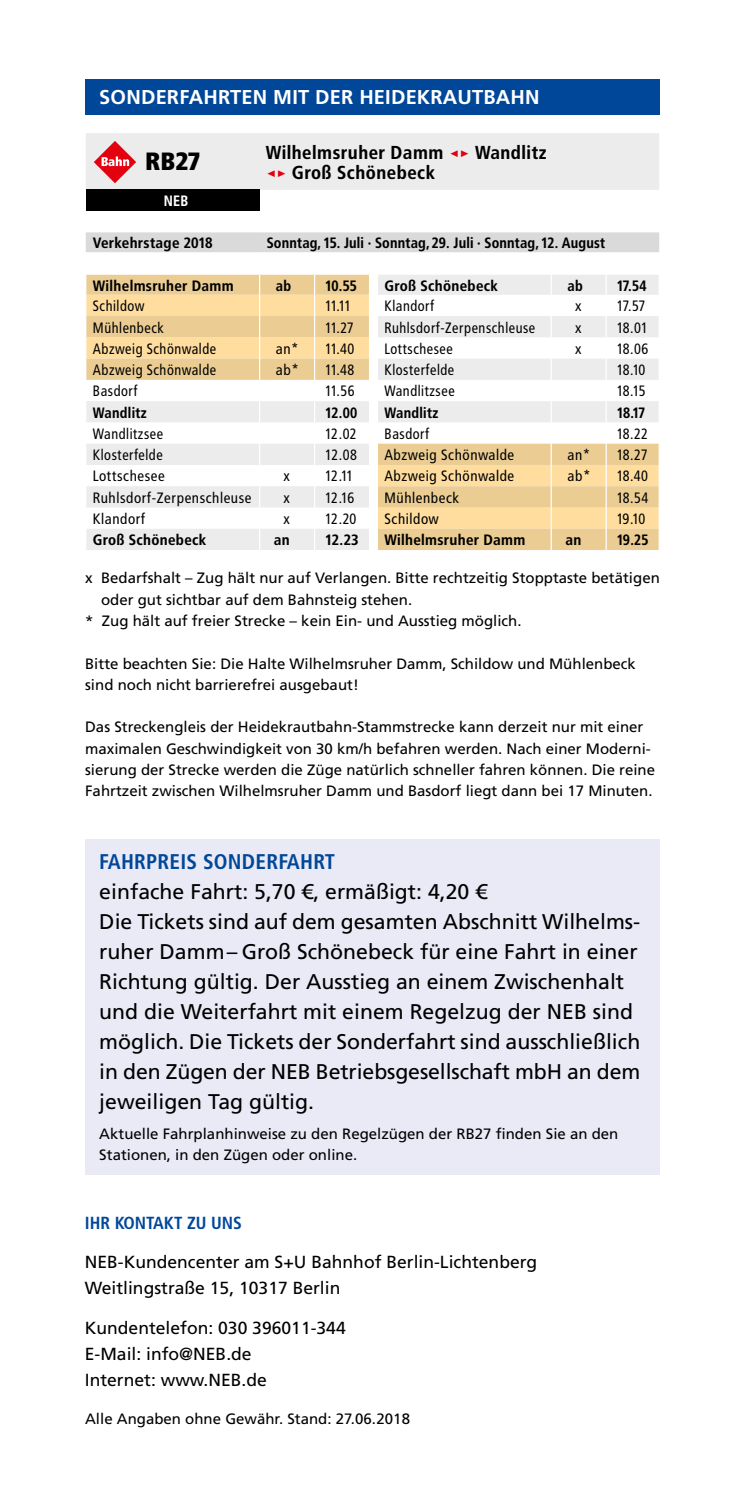
<style>
.page{position:relative;width:745px;height:1489px;background:#fff}
.page>*{position:absolute;margin:0;border:0;box-sizing:border-box;transform-origin:0 0}
.t1{font:900 25px "Transit Pro";color:#000}
.t2{font:21.25px/30px "Frutiger LT";color:#000}
.t3{font:700 condensed 21.25px "Frutiger LT";letter-spacing:.01em;color:#004799}
.t4{font:700 20px "Frutiger LT";letter-spacing:.01em;color:#fff}
.t5{font:700 18.75px/20px "Transit Pro";letter-spacing:.005em;color:#000}
.t6{font:17.5px/26.2px "Frutiger LT";color:#000}
.t7{font:700 condensed 17.5px "Frutiger LT";color:#004799}
.t8{font:15px/21.2px "Frutiger LT";color:#000}
.t9{font:15px "Transit Pro";color:#000;scale:.95 1}
.t10{font:15px "Transit Pro";color:#000}
.t11{font:700 15px "Transit Pro";color:#000;scale:.95 1}
.t12{font:700 15px "Transit Pro";color:#000}
.t13{font:700 15px "Transit Pro";color:#fff;scale:.95 1}
.s1{font-weight:400;color:#e3000f}
</style>
<div class="page">
<div style="left:85px;top:80px;width:574px;height:35px;background:#004799"></div>
<svg style="left:86px;top:133px;width:572px;height:78px;fill:#ececed"></svg>
<div style="left:86px;top:190px;width:173px;height:21px;background:#000"></div>
<svg style="left:86px;top:232px;width:573px;height:318px"></svg>
<svg style="left:94px;top:141px;width:42px;height:42px;background:#e9898f"></svg>
<div style="left:85px;top:839px;width:574px;height:335px;background:#e9eaf6"></div>
<h3 class="t4" style="left:99px;top:85px;width:441px">SONDERFAHRTEN MIT DER HEIDEKRAUTBAHN</h3>
<p class="t5" style="left:265px;top:143px;width:282px">Wilhelmsruher Damm <span class="s1">◂▸</span> Wandlitz <span class="s1">◂▸</span> Groß Schönebeck</p>
<h1 class="t1" style="left:145px;top:147px;width:57px">RB27</h1>
<p class="t13" style="left:163px;top:192px;width:28px">NEB</p>
<p class="t12" style="left:93px;top:234px;width:121px">Verkehrstage 2018</p>
<p class="t11" style="left:266px;top:234px;width:358px">Sonntag, 15. Juli · Sonntag, 29. Juli · Sonntag, 12. August</p>
<p class="t12" style="left:93px;top:277px;width:143px">Wilhelmsruher Damm</p>
<p class="t11" style="left:276px;top:277px;width:18px">ab</p>
<p class="t11" style="left:325px;top:277px;width:35px">10.55</p>
<p class="t12" style="left:384px;top:277px;width:115px">Groß Schönebeck</p>
<p class="t11" style="left:567px;top:277px;width:18px">ab</p>
<p class="t11" style="left:616px;top:277px;width:33px">17.54</p>
<p class="t9" style="left:93px;top:297px;width:56px">Schildow</p>
<p class="t9" style="left:325px;top:297px;width:29px">11.11</p>
<p class="t9" style="left:384px;top:297px;width:54px">Klandorf</p>
<p class="t10" style="left:575px;top:297px;width:8px">x</p>
<p class="t9" style="left:616px;top:297px;width:32px">17.57</p>
<p class="t9" style="left:93px;top:318px;width:77px">Mühlenbeck</p>
<p class="t9" style="left:325px;top:318px;width:32px">11.27</p>
<p class="t9" style="left:384px;top:318px;width:161px">Ruhlsdorf-Zerpenschleuse</p>
<p class="t10" style="left:575px;top:318px;width:8px">x</p>
<p class="t9" style="left:616px;top:318px;width:35px">18.01</p>
<p class="t9" style="left:93px;top:340px;width:132px">Abzweig Schönwalde</p>
<p class="t10" style="left:276px;top:340px;width:25px">an*</p>
<p class="t9" style="left:325px;top:340px;width:33px">11.40</p>
<p class="t9" style="left:384px;top:340px;width:74px">Lottschesee</p>
<p class="t10" style="left:575px;top:340px;width:8px">x</p>
<p class="t9" style="left:616px;top:340px;width:35px">18.06</p>
<p class="t9" style="left:93px;top:361px;width:132px">Abzweig Schönwalde</p>
<p class="t10" style="left:276px;top:361px;width:25px">ab*</p>
<p class="t9" style="left:325px;top:361px;width:33px">11.48</p>
<p class="t9" style="left:384px;top:361px;width:76px">Klosterfelde</p>
<p class="t9" style="left:616px;top:361px;width:32px">18.10</p>
<p class="t9" style="left:93px;top:382px;width:49px">Basdorf</p>
<p class="t9" style="left:325px;top:382px;width:33px">11.56</p>
<p class="t9" style="left:384px;top:382px;width:76px">Wandlitzsee</p>
<p class="t9" style="left:616px;top:382px;width:32px">18.15</p>
<p class="t11" style="left:93px;top:403px;width:58px">Wandlitz</p>
<p class="t11" style="left:325px;top:403px;width:36px">12.00</p>
<p class="t11" style="left:384px;top:403px;width:58px">Wandlitz</p>
<p class="t11" style="left:616px;top:403px;width:32px">18.17</p>
<p class="t9" style="left:93px;top:425px;width:76px">Wandlitzsee</p>
<p class="t9" style="left:325px;top:425px;width:35px">12.02</p>
<p class="t9" style="left:384px;top:425px;width:49px">Basdorf</p>
<p class="t9" style="left:616px;top:425px;width:35px">18.22</p>
<p class="t9" style="left:93px;top:446px;width:76px">Klosterfelde</p>
<p class="t9" style="left:325px;top:446px;width:35px">12.08</p>
<p class="t10" style="left:384px;top:446px;width:132px">Abzweig Schönwalde</p>
<p class="t10" style="left:567px;top:446px;width:25px">an*</p>
<p class="t9" style="left:616px;top:446px;width:34px">18.27</p>
<p class="t10" style="left:93px;top:467px;width:74px">Lottschesee</p>
<p class="t10" style="left:283px;top:467px;width:8px">x</p>
<p class="t9" style="left:325px;top:467px;width:32px">12.11</p>
<p class="t10" style="left:384px;top:467px;width:132px">Abzweig Schönwalde</p>
<p class="t10" style="left:567px;top:467px;width:25px">ab*</p>
<p class="t9" style="left:616px;top:467px;width:35px">18.40</p>
<p class="t10" style="left:93px;top:488px;width:161px">Ruhlsdorf-Zerpenschleuse</p>
<p class="t10" style="left:283px;top:488px;width:8px">x</p>
<p class="t9" style="left:325px;top:488px;width:33px">12.16</p>
<p class="t10" style="left:384px;top:488px;width:77px">Mühlenbeck</p>
<p class="t9" style="left:616px;top:488px;width:35px">18.54</p>
<p class="t10" style="left:93px;top:510px;width:54px">Klandorf</p>
<p class="t10" style="left:283px;top:510px;width:8px">x</p>
<p class="t9" style="left:325px;top:510px;width:35px">12.20</p>
<p class="t10" style="left:384px;top:510px;width:56px">Schildow</p>
<p class="t9" style="left:616px;top:510px;width:32px">19.10</p>
<p class="t12" style="left:93px;top:531px;width:115px">Groß Schönebeck</p>
<p class="t12" style="left:273px;top:531px;width:18px">an</p>
<p class="t12" style="left:325px;top:531px;width:35px">12.23</p>
<p class="t12" style="left:384px;top:531px;width:143px">Wilhelmsruher Damm</p>
<p class="t12" style="left:565px;top:531px;width:18px">an</p>
<p class="t11" style="left:616px;top:531px;width:35px">19.25</p>
<p class="t8" style="left:85px;top:567px;width:576px">x Bedarfshalt – Zug hält nur auf Verlangen. Bitte rechtzeitig Stopptaste betätigen</p>
<p class="t8" style="left:101px;top:589px;width:312px">oder gut sichtbar auf dem Bahnsteig stehen.</p>
<p class="t8" style="left:85px;top:610px;width:437px">* Zug hält auf freier Strecke – kein Ein- und Ausstieg möglich.</p>
<p class="t8" style="left:85px;top:652px;width:552px">Bitte beachten Sie: Die Halte Wilhelmsruher Damm, Schildow und Mühlenbeck sind noch nicht barrierefrei ausgebaut!</p>
<p class="t8" style="left:85px;top:716px;width:571px">Das Streckengleis der Heidekrautbahn-Stammstrecke kann derzeit nur mit einer maximalen Geschwindigkeit von 30 km/h befahren werden. Nach einer Moderni&shy;sierung der Strecke werden die Züge natürlich schneller fahren können. Die reine Fahrtzeit zwischen Wilhelmsruher Damm und Basdorf liegt dann bei 17 Minuten.</p>
<h2 class="t3" style="left:99px;top:848px;width:237px">FAHRPREIS SONDERFAHRT</h2>
<p class="t2" style="left:99px;top:876px;width:542px">einfache Fahrt: 5,70 €, ermäßigt: 4,20 €<br>Die Tickets sind auf dem gesamten Abschnitt Wilhelms&shy;ruher Damm– Groß Schönebeck für eine Fahrt in einer Richtung gültig. Der Ausstieg an einem Zwischenhalt und die Weiterfahrt mit einem Regelzug der NEB sind möglich. Die Tickets der Sonderfahrt sind ausschließlich in den Zügen der NEB Betriebsgesellschaft mbH an dem jeweiligen Tag gültig.</p>
<p class="t8" style="left:99px;top:1123px;width:520px">Aktuelle Fahrplanhinweise zu den Regelzügen der RB27 finden Sie an den<br>Stationen, in den Zügen oder online.</p>
<p class="t7" style="left:85px;top:1211px;width:158px">IHR KONTAKT ZU UNS</p>
<p class="t6" style="left:85px;top:1248px;width:453px">NEB-Kundencenter am S+U Bahnhof Berlin-Lichtenberg<br>Weitlingstraße 15, 10317 Berlin</p>
<p class="t6" style="left:85px;top:1314px;width:262px">Kundentelefon: 030 396011-344<br>E-Mail: info@NEB.de<br>Internet: www.NEB.de</p>
<p class="t8" style="left:85px;top:1408px;width:326px">Alle Angaben ohne Gewähr. Stand: 27.06.2018</p>
</div>
